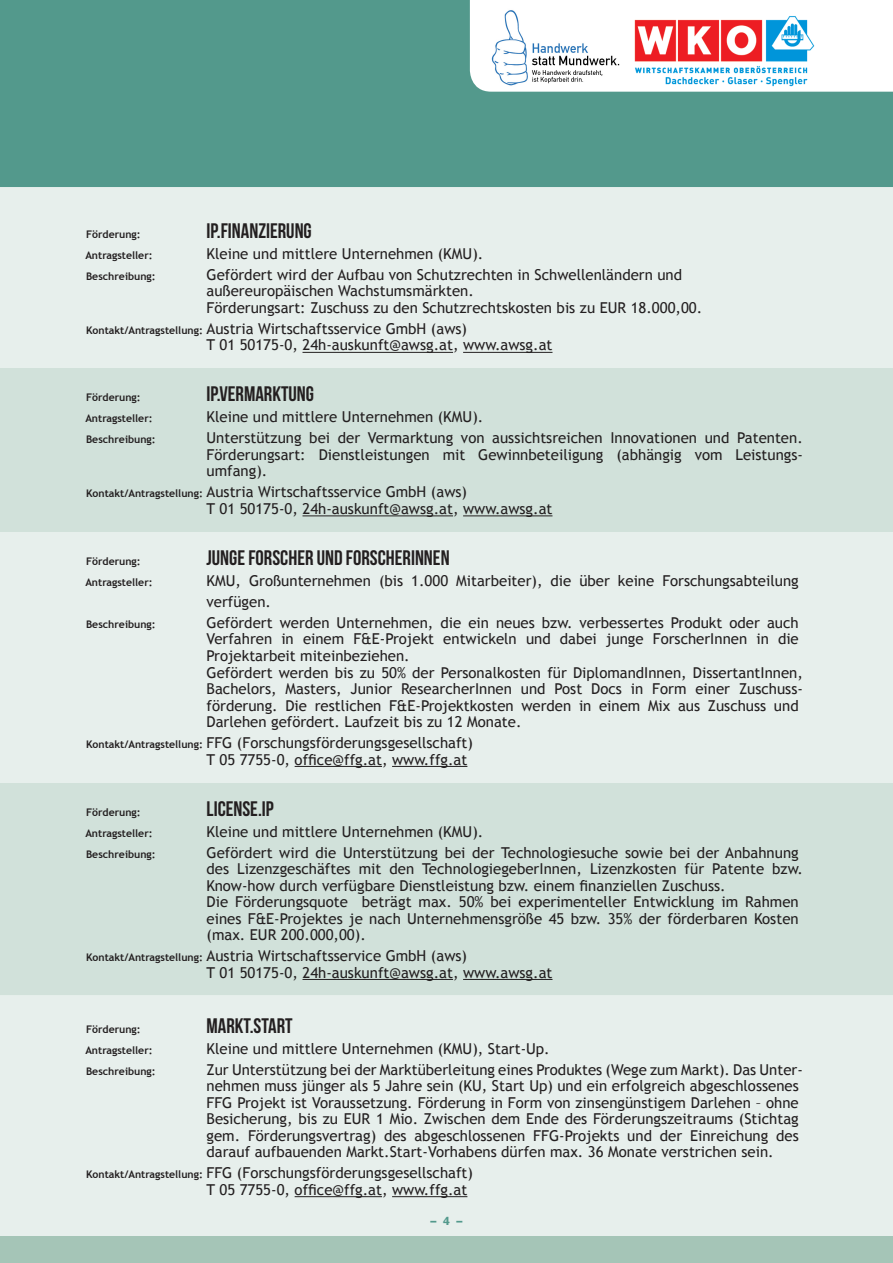
<style>
.page{position:relative;width:893px;height:1263px;background:#a5c5b7}
.page>*{position:absolute;margin:0;border:0;box-sizing:border-box;transform-origin:0 0}
.t1{font:21px "Bebas Neue";color:#231f20}
.t2{font:15px "Trebuchet MS";color:#231f20}
.t3{font:900 12px "Akzidenz Grotesk";color:#53998c}
.t4{font:700 10.5px "Trebuchet MS";color:#231f20}
.s1{font-weight:700;font-size:10.5px}
</style>
<div class="page">
<div style="left:0;top:0;width:893px;height:187px;background:#53998c"></div>
<div style="left:0;top:368px;width:893px;height:627px;background:#d1e1da"></div>
<hr style="left:0;top:187px;width:1px;height:268px;background:#fff">
<hr style="left:0;top:703px;width:1px;height:190px;background:#fff">
<div style="left:0;top:187px;width:893px;height:181px;background:#e7efec"></div>
<div style="left:0;top:531px;width:893px;height:251px;background:#e7efec"></div>
<div style="left:0;top:995px;width:893px;height:241px;background:#e7efec"></div>
<hr style="left:302px;top:352px;width:151px;height:1px;background:#231f20">
<hr style="left:463px;top:352px;width:89px;height:1px;background:#231f20">
<hr style="left:302px;top:515px;width:151px;height:1px;background:#231f20">
<hr style="left:463px;top:515px;width:89px;height:1px;background:#231f20">
<hr style="left:295px;top:766px;width:87px;height:1px;background:#231f20">
<hr style="left:392px;top:766px;width:75px;height:1px;background:#231f20">
<hr style="left:302px;top:979px;width:151px;height:1px;background:#231f20">
<hr style="left:463px;top:979px;width:89px;height:1px;background:#231f20">
<hr style="left:295px;top:1196px;width:87px;height:1px;background:#231f20">
<hr style="left:392px;top:1196px;width:75px;height:1px;background:#231f20">
<div style="left:470px;top:0;width:423px;height:92px;background:#fff"></div>
<img style="left:635px;top:16px;width:179px;height:71px">
<img style="left:489px;top:6px;width:131px;height:85px">
<p class="t4" style="left:86px;top:228px;width:56px">Förderung:</p>
<p class="t1" style="left:207px;top:219px;width:107px">IP.FINANZIERUNG</p>
<p class="t4" style="left:85px;top:249px;width:69px">Antragsteller:</p>
<p class="t2" style="left:207px;top:245px;width:278px">Kleine und mittlere Unternehmen (KMU).</p>
<p class="t4" style="left:86px;top:270px;width:71px">Beschreibung:</p>
<p class="t2" style="left:207px;top:266px;width:477px">Gefördert wird der Aufbau von Schutzrechten in Schwellenländern und</p>
<p class="t2" style="left:207px;top:282px;width:269px">außereuropäischen Wachstumsmärkten.</p>
<p class="t2" style="left:207px;top:299px;width:497px">Förderungsart: Zuschuss zu den Schutzrechtskosten bis zu EUR 18.000,00.</p>
<p class="t2" style="left:86px;top:320px;width:382px"><span class="s1">Kontakt/Antragstellung:</span> Austria Wirtschaftsservice GmbH (aws)</p>
<p class="t2" style="left:207px;top:336px;width:347px">T 01 50175-0, 24h-auskunft@awsg.at, www.awsg.at</p>
<p class="t4" style="left:86px;top:391px;width:56px">Förderung:</p>
<p class="t1" style="left:207px;top:383px;width:109px">IP.VERMARKTUNG</p>
<p class="t4" style="left:85px;top:412px;width:69px">Antragsteller:</p>
<p class="t2" style="left:207px;top:408px;width:278px">Kleine und mittlere Unternehmen (KMU).</p>
<p class="t4" style="left:86px;top:433px;width:71px">Beschreibung:</p>
<p class="t2" style="left:207px;top:429px;width:598px">Unterstützung bei der Vermarktung von aussichtsreichen Innovationen und Patenten.</p>
<p class="t2" style="left:207px;top:446px;width:598px">Förderungsart: Dienstleistungen mit Gewinnbeteiligung (abhängig vom Leistungs-</p>
<p class="t2" style="left:207px;top:462px;width:62px">umfang).</p>
<p class="t2" style="left:86px;top:483px;width:382px"><span class="s1">Kontakt/Antragstellung:</span> Austria Wirtschaftsservice GmbH (aws)</p>
<p class="t2" style="left:207px;top:500px;width:347px">T 01 50175-0, 24h-auskunft@awsg.at, www.awsg.at</p>
<p class="t4" style="left:86px;top:555px;width:56px">Förderung:</p>
<p class="t1" style="left:207px;top:546px;width:245px">JUNGE FORSCHER UND FORSCHERINNEN</p>
<p class="t4" style="left:85px;top:576px;width:69px">Antragsteller:</p>
<p class="t2" style="left:207px;top:572px;width:594px">KMU, Großunternehmen (bis 1.000 Mitarbeiter), die über keine Forschungsabteilung</p>
<p class="t2" style="left:207px;top:593px;width:66px">verfügen.</p>
<p class="t4" style="left:86px;top:618px;width:71px">Beschreibung:</p>
<p class="t2" style="left:207px;top:614px;width:594px">Gefördert werden Unternehmen, die ein neues bzw. verbessertes Produkt oder auch</p>
<p class="t2" style="left:207px;top:630px;width:594px">Verfahren in einem F&amp;E-Projekt entwickeln und dabei junge ForscherInnen in die</p>
<p class="t2" style="left:207px;top:647px;width:205px">Projektarbeit miteinbeziehen.</p>
<p class="t2" style="left:207px;top:663px;width:598px">Gefördert werden bis zu 50% der Personalkosten für DiplomandInnen, DissertantInnen,</p>
<p class="t2" style="left:207px;top:680px;width:598px">Bachelors, Masters, Junior ResearcherInnen und Post Docs in Form einer Zuschuss-</p>
<p class="t2" style="left:207px;top:696px;width:594px">förderung. Die restlichen F&amp;E-Projektkosten werden in einem Mix aus Zuschuss und</p>
<p class="t2" style="left:207px;top:713px;width:316px">Darlehen gefördert. Laufzeit bis zu 12 Monate.</p>
<p class="t2" style="left:86px;top:734px;width:388px"><span class="s1">Kontakt/Antragstellung:</span> FFG (Forschungsförderungsgesellschaft)</p>
<p class="t2" style="left:207px;top:750px;width:262px">T 05 7755-0, office@ffg.at, www.ffg.at</p>
<p class="t4" style="left:86px;top:805px;width:56px">Förderung:</p>
<p class="t1" style="left:207px;top:797px;width:69px">LICENSE.IP</p>
<p class="t4" style="left:85px;top:826px;width:69px">Antragsteller:</p>
<p class="t2" style="left:207px;top:822px;width:278px">Kleine und mittlere Unternehmen (KMU).</p>
<p class="t4" style="left:86px;top:847px;width:71px">Beschreibung:</p>
<p class="t2" style="left:207px;top:843px;width:594px">Gefördert wird die Unterstützung bei der Technologiesuche sowie bei der Anbahnung</p>
<p class="t2" style="left:207px;top:860px;width:598px">des Lizenzgeschäftes mit den TechnologiegeberInnen, Lizenzkosten für Patente bzw.</p>
<p class="t2" style="left:207px;top:876px;width:521px">Know-how durch verfügbare Dienstleistung bzw. einem finanziellen Zuschuss.</p>
<p class="t2" style="left:207px;top:893px;width:594px">Die Förderungsquote beträgt max. 50% bei experimenteller Entwicklung im Rahmen</p>
<p class="t2" style="left:207px;top:909px;width:594px">eines F&amp;E-Projektes je nach Unternehmensgröße 45 bzw. 35% der förderbaren Kosten</p>
<p class="t2" style="left:207px;top:926px;width:161px">(max. EUR 200.000,00).</p>
<p class="t2" style="left:86px;top:947px;width:382px"><span class="s1">Kontakt/Antragstellung:</span> Austria Wirtschaftsservice GmbH (aws)</p>
<p class="t2" style="left:207px;top:963px;width:347px">T 01 50175-0, 24h-auskunft@awsg.at, www.awsg.at</p>
<p class="t4" style="left:86px;top:1022px;width:56px">Förderung:</p>
<p class="t1" style="left:207px;top:1014px;width:88px">MARKT.START</p>
<p class="t4" style="left:85px;top:1043px;width:69px">Antragsteller:</p>
<p class="t2" style="left:207px;top:1039px;width:345px">Kleine und mittlere Unternehmen (KMU), Start-Up.</p>
<p class="t4" style="left:86px;top:1064px;width:71px">Beschreibung:</p>
<p class="t2" style="left:207px;top:1060px;width:598px">Zur Unterstützung bei der Marktüberleitung eines Produktes (Wege zum Markt). Das Unter-</p>
<p class="t2" style="left:207px;top:1077px;width:594px">nehmen muss jünger als 5 Jahre sein (KU, Start Up) und ein erfolgreich abgeschlossenes</p>
<p class="t2" style="left:207px;top:1093px;width:594px">FFG Projekt ist Voraussetzung. Förderung in Form von zinsengünstigem Darlehen – ohne</p>
<p class="t2" style="left:207px;top:1110px;width:594px">Besicherung, bis zu EUR 1 Mio. Zwischen dem Ende des Förderungszeitraums (Stichtag</p>
<p class="t2" style="left:207px;top:1126px;width:594px">gem. Förderungsvertrag) des abgeschlossenen FFG-Projekts und der Einreichung des</p>
<p class="t2" style="left:207px;top:1143px;width:569px">darauf aufbauenden Markt.Start-Vorhabens dürfen max. 36 Monate verstrichen sein.</p>
<p class="t2" style="left:86px;top:1164px;width:388px"><span class="s1">Kontakt/Antragstellung:</span> FFG (Forschungsförderungsgesellschaft)</p>
<p class="t2" style="left:207px;top:1180px;width:262px">T 05 7755-0, office@ffg.at, www.ffg.at</p>
<p class="t3" style="left:430px;top:1214px;width:34px">– 4 –</p>
</div>
